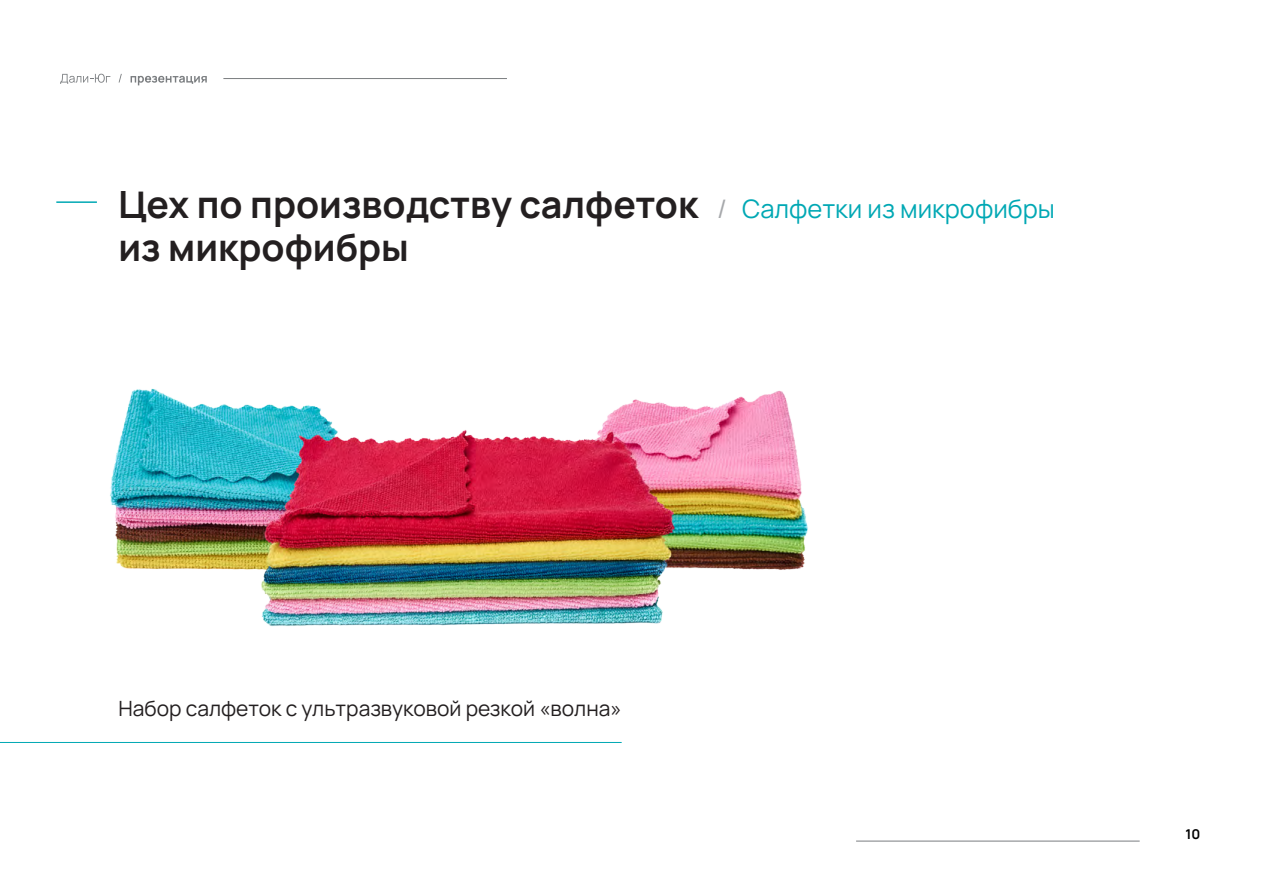
<style>
.page{position:relative;width:1263px;height:893px;background:#fff}
.page>*{position:absolute;margin:0;border:0;box-sizing:border-box;transform-origin:0 0}
.t1{font:700 37.5px/43.5px "Manrope";color:#231f20}
.t2{font:25.5px "Manrope";color:#00a8b4}
.t3{font:21px "Manrope";color:#231f20}
.t4{font:700 13.5px "Manrope";color:#000}
.s1{color:#a6a8ab}
</style>
<div class="page">
<svg style="left:60px;top:74px;width:50px;height:10px"></svg>
<svg style="left:119px;top:74px;width:3px;height:9px"></svg>
<svg style="left:131px;top:76px;width:76px;height:9px"></svg>
<hr style="left:223px;top:78px;width:284px;height:1px;background:#7a7d80">
<hr style="left:856px;top:841px;width:284px;height:1px;background:#7a7d80">
<hr style="left:0;top:742px;width:622px;height:1px;background:#00a8b4">
<hr style="left:56px;top:201px;width:41px;height:2px;background:#00a8b4">
<img style="left:110px;top:388px;width:698px;height:238px">
<h1 class="t1" style="left:119px;top:181px;width:581px">Цех по производству салфеток из микрофибры</h1>
<p class="t2" style="left:717px;top:191px;width:339px"><span class="s1">/</span> Салфетки из микрофибры</p>
<p class="t3" style="left:119px;top:693px;width:505px">Набор салфеток с ультразвуковой резкой «волна»</p>
<p class="t4" style="left:1185px;top:825px;width:16px">10</p>
</div>
